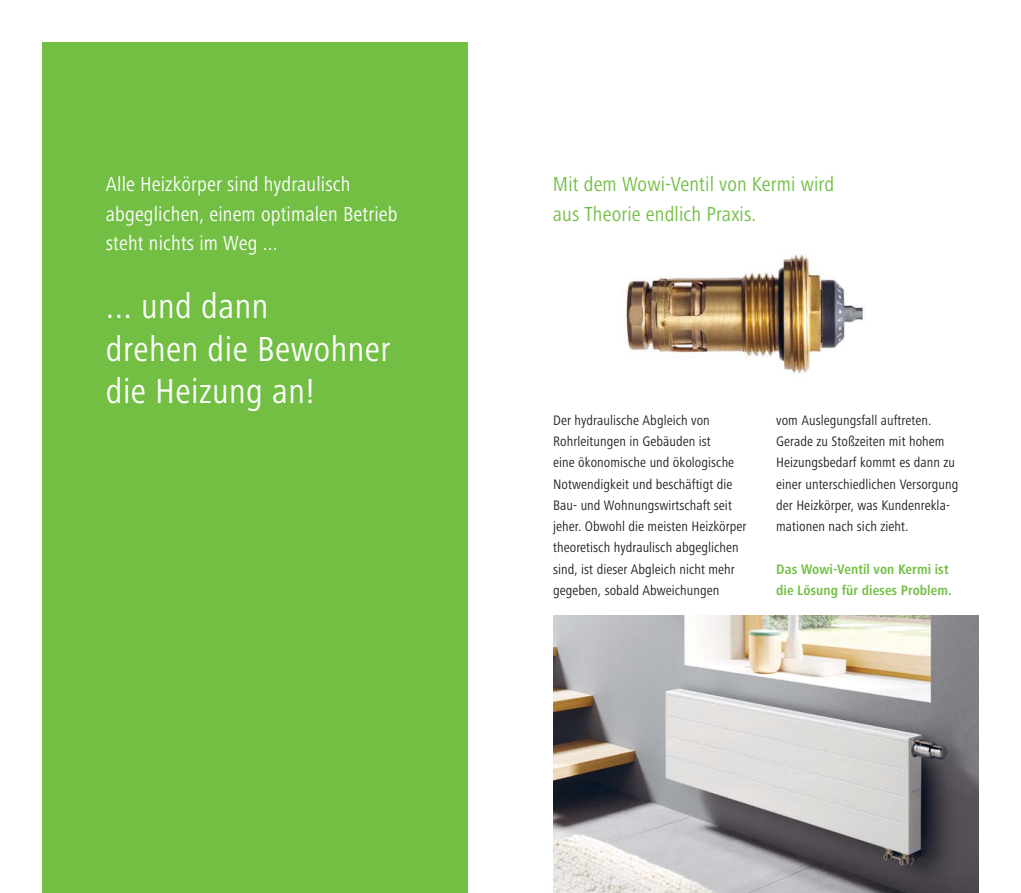
<style>
.page{position:relative;width:1021px;height:893px;background:#fff}
.page>*{position:absolute;margin:0;border:0;box-sizing:border-box;transform-origin:0 0}
.t1{font:condensed 36px/42.5px "Frutiger Next LTW1 G";letter-spacing:.015em;color:#fff}
.t2{font:condensed 21px/29.7px "Frutiger Next LTW1 G";letter-spacing:.005em;color:#fff}
.t3{font:condensed 21px/29.7px "Frutiger Next LTW1 G";letter-spacing:.005em;color:#72bf44}
.t4{font:condensed 14.25px/21.3px "Frutiger Next LTW1 G";letter-spacing:.005em;color:#231f20}
.t5{font:700 condensed 14.25px/21.3px "Frutiger Next LTW1 G";letter-spacing:.005em;color:#72bf44}
</style>
<div class="page">
<div style="left:43px;top:43px;width:425px;height:850px;background:#72bf44"></div>
<img style="left:625px;top:253px;width:238px;height:121px">
<img style="left:553px;top:615px;width:425px;height:278px">
<h2 class="t2" style="left:106px;top:171px;width:293px">Alle Heizkörper sind hydraulisch abgeglichen, einem optimalen Betrieb steht nichts im Weg ...</h2>
<h1 class="t1" style="left:106px;top:288px;width:286px">... und dann<br>drehen die Bewohner die Heizung an!</h1>
<h2 class="t3" style="left:553px;top:171px;width:283px">Mit dem Wowi-Ventil von Kermi wird aus Theorie endlich Praxis.</h2>
<p class="t4" style="left:553px;top:411px;width:195px">Der hydraulische Abgleich von Rohrleitungen in Gebäuden ist<br>eine ökonomische und ökologische Notwendigkeit und beschäftigt die Bau- und Wohnungswirtschaft seit jeher. Obwohl die meisten Heizkörper theoretisch hydraulisch abgeglichen sind, ist dieser Abgleich nicht mehr gegeben, sobald Abweichungen</p>
<p class="t4" style="left:776px;top:411px;width:184px">vom Auslegungsfall auftreten.<br>Gerade zu Stoßzeiten mit hohem<br>Heizungsbedarf kommt es dann zu einer unterschiedlichen Versorgung der Heizkörper, was Kundenrekla&shy;mationen nach sich zieht.</p>
<p class="t5" style="left:776px;top:559px;width:177px">Das Wowi-Ventil von Kermi ist die Lösung für dieses Problem.</p>
</div>
